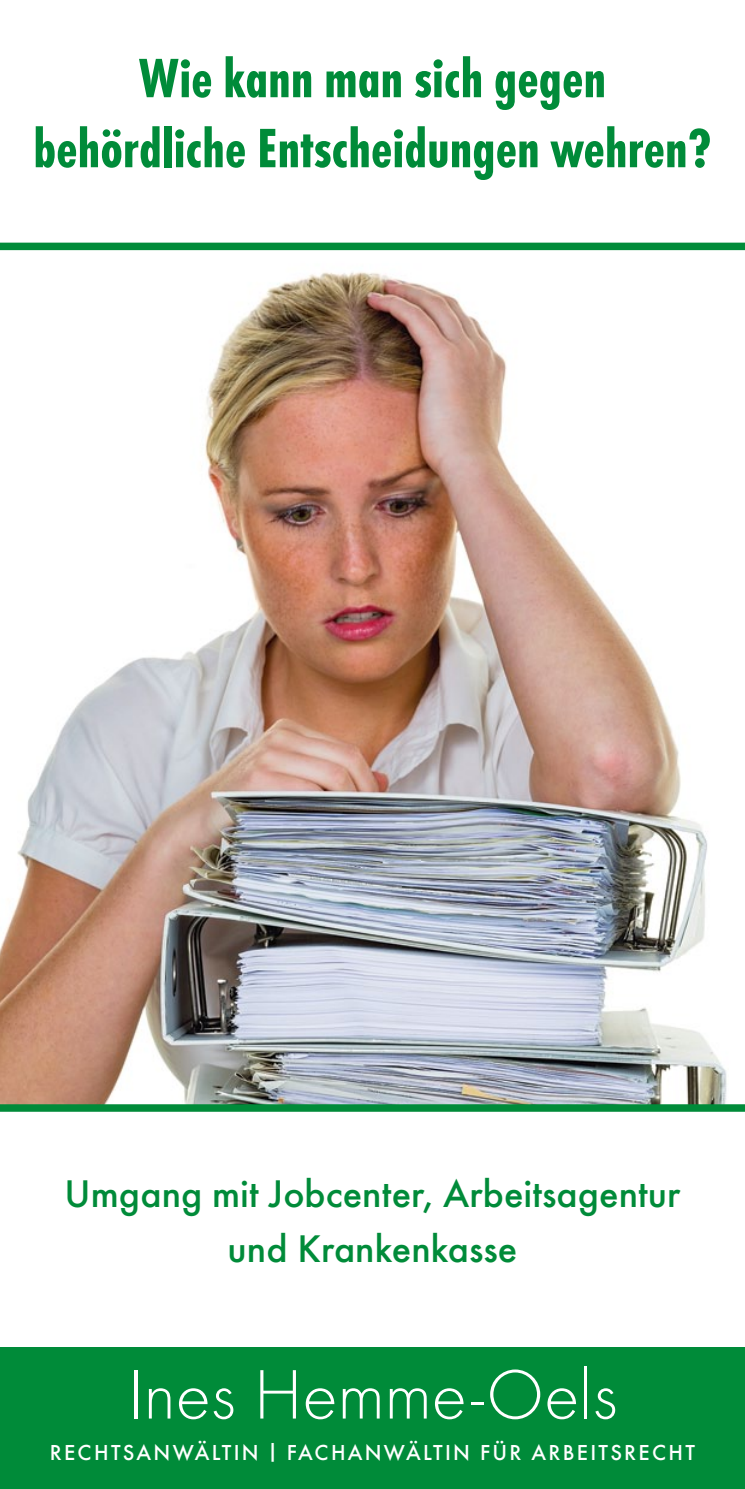
<style>
.page{position:relative;width:745px;height:1489px;background:#fff}
.page>*{position:absolute;margin:0;border:0;box-sizing:border-box;transform-origin:0 0}
.t1{font:300 72.5px "Futura T";color:#fff}
.t2{font:700 condensed 57.5px/70px "Futura T";color:#008b39;text-align:center}
.t3{font:500 40px/55px "Futura T";color:#008b39;text-align:center}
.t4{font:500 22.5px "Futura T";letter-spacing:.1em;color:#fff}
</style>
<div class="page">
<img style="left:0;top:250px;width:744px;height:854px">
<div style="left:0;top:1346px;width:744px;height:142px;background:#008b39"></div>
<div style="left:0;top:243px;width:744px;height:7px;background:#008b39"></div>
<div style="left:0;top:1104px;width:744px;height:7px;background:#008b39"></div>
<p class="t2" style="left:33px;top:42px;width:679px">Wie kann man sich gegen behördliche Entscheidungen wehren?</p>
<p class="t3" style="left:64px;top:1165px;width:617px">Umgang mit Jobcenter, Arbeitsagentur und Krankenkasse</p>
<p class="t1" style="left:127px;top:1351px;width:491px">Ines Hemme-Oels</p>
<p class="t4" style="left:50px;top:1438px;width:646px">Rechtsanwältin | Fachanwältin für Arbeitsrecht</p>
</div>
